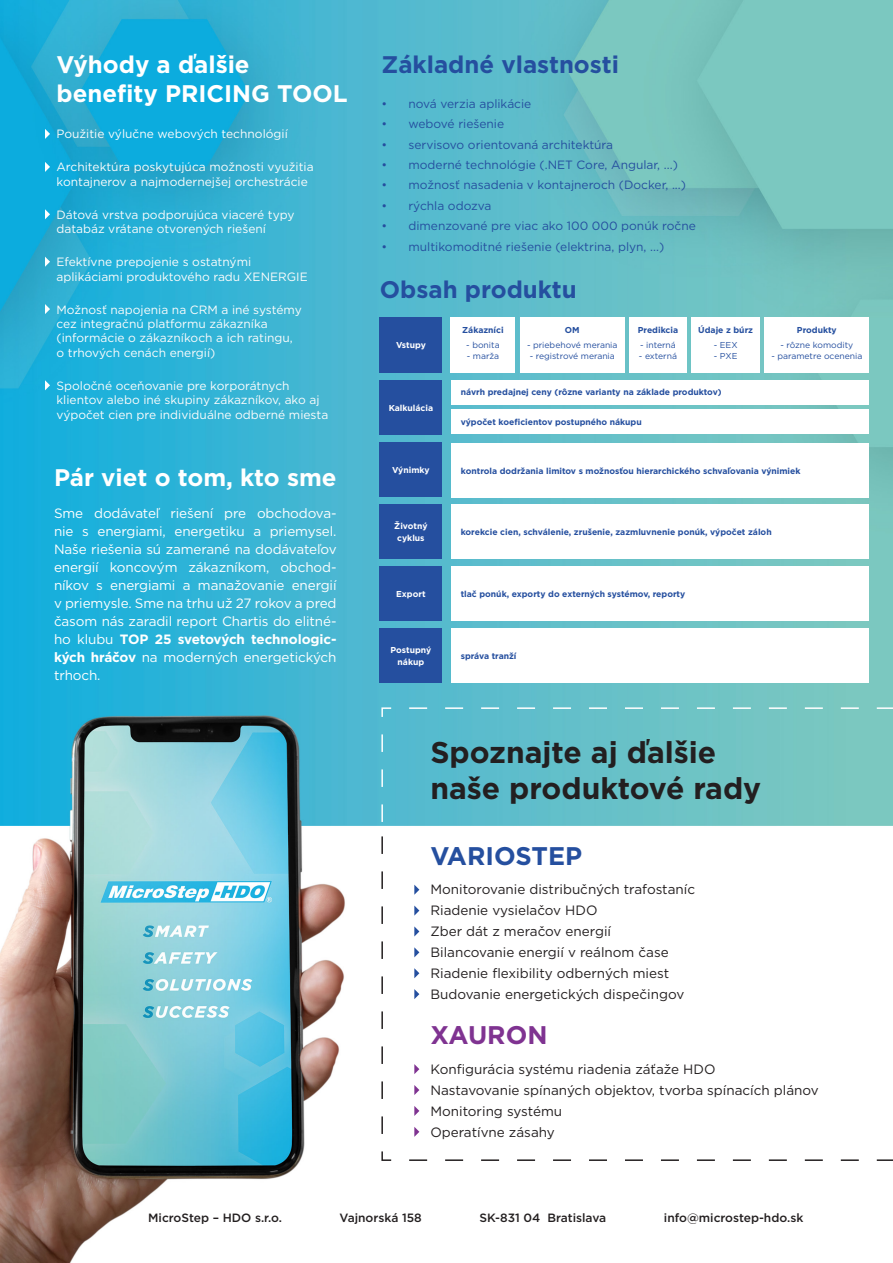
<style>
.page{position:relative;width:893px;height:1263px;background:#fff}
.page>*{position:absolute;margin:0;border:0;box-sizing:border-box;transform-origin:0 0}
.t1{font:700 30px/36px "Gotham";color:#231f20}
.t2{font:700 25.5px "Gotham";color:#254f9f}
.t3{font:700 25.5px "Gotham";color:#7f3391}
.t4{font:700 24px "Gotham";color:#fff}
.t5{font:700 24px "Gotham";color:#254f9f}
.t6{font:13.5px/18px "Gotham";letter-spacing:-.01em;color:#fff;text-align:justify}
.t7{font:13.5px "Gotham";color:#231f20}
.t8{font:12px/14.4px "Gotham";color:#fcfcfc}
.t9{font:12px "Gotham";color:#254f9f}
.t10{font:500 12px "Gotham";color:#231f20}
.t11{font:700 8.55px "Gotham";color:#254f9f}
.t12{font:8.55px "Gotham";color:#254f9f}
.t13{font:700 8.55px "Gotham";color:#fff}
.s1{font-weight:700}
</style>
<div class="page">
<img style="left:0;top:0;width:893px;height:1263px">
<svg style="left:381px;top:707px;width:512px;height:458px;background:#6ac2c8"></svg>
<svg style="left:381px;top:734px;width:2px;height:86px"></svg>
<svg style="left:409px;top:1162px;width:484px;height:2px"></svg>
<svg style="left:381px;top:820px;width:512px;height:342px"></svg>
<svg style="left:45px;top:129px;width:5px;height:10px"></svg>
<svg style="left:45px;top:162px;width:5px;height:10px"></svg>
<svg style="left:45px;top:209px;width:5px;height:10px"></svg>
<svg style="left:45px;top:257px;width:5px;height:10px"></svg>
<svg style="left:45px;top:304px;width:5px;height:10px"></svg>
<svg style="left:45px;top:380px;width:5px;height:10px"></svg>
<div style="left:380px;top:317px;width:62px;height:56px;background:#254f9f"></div>
<div style="left:451px;top:317px;width:64px;height:56px;background:#fff"></div>
<div style="left:520px;top:317px;width:104px;height:56px;background:#fff"></div>
<div style="left:765px;top:317px;width:104px;height:56px;background:#fff"></div>
<div style="left:629px;top:317px;width:57px;height:56px;background:#fff"></div>
<div style="left:691px;top:317px;width:69px;height:56px;background:#fff"></div>
<div style="left:380px;top:381px;width:62px;height:54px;background:#254f9f"></div>
<div style="left:380px;top:443px;width:62px;height:54px;background:#254f9f"></div>
<div style="left:380px;top:505px;width:62px;height:54px;background:#254f9f"></div>
<div style="left:380px;top:629px;width:62px;height:54px;background:#254f9f"></div>
<div style="left:380px;top:567px;width:62px;height:54px;background:#254f9f"></div>
<div style="left:451px;top:381px;width:418px;height:24px;background:#fff"></div>
<div style="left:451px;top:410px;width:418px;height:24px;background:#fff"></div>
<div style="left:451px;top:444px;width:418px;height:54px;background:#fff"></div>
<div style="left:451px;top:505px;width:418px;height:54px;background:#fff"></div>
<div style="left:451px;top:567px;width:418px;height:54px;background:#fff"></div>
<div style="left:451px;top:629px;width:418px;height:54px;background:#fff"></div>
<p class="t4" style="left:56px;top:49px;width:195px">Výhody a ďalšie</p>
<p class="t4" style="left:56px;top:78px;width:293px">benefity PRICING TOOL</p>
<p class="t8" style="left:56px;top:127px;width:233px">Použitie výlučne webových technológií</p>
<p class="t8" style="left:56px;top:160px;width:259px">Architektúra poskytujúca možnosti využitia kontajnerov a najmodernejšej orchestrácie</p>
<p class="t8" style="left:56px;top:207px;width:240px">Dátová vrstva podporujúca viaceré typy databáz vrátane otvorených riešení</p>
<p class="t8" style="left:56px;top:255px;width:253px">Efektívne prepojenie s ostatnými aplikáciami produktového radu XENERGIE</p>
<p class="t8" style="left:56px;top:302px;width:247px">Možnosť napojenia na CRM a iné systémy cez integračnú platformu zákazníka (informácie o zákazníkoch a ich ratingu, o trhových cenách energií)</p>
<p class="t8" style="left:56px;top:378px;width:273px">Spoločné oceňovanie pre korporátnych klientov alebo iné skupiny zákazníkov, ako aj výpočet cien pre individuálne odberné miesta</p>
<p class="t4" style="left:54px;top:461px;width:284px">Pár viet o tom, kto sme</p>
<p class="t6" style="left:54px;top:504px;width:284px">Sme dodávateľ riešení pre obchodova&shy;nie s energiami, energetiku a priemysel.<br>Naše riešenia sú zamerané na dodávateľov energií koncovým zákazníkom, obchod&shy;níkov s energiami a manažovanie energií v priemysle. Sme na trhu už 27 rokov a pred časom nás zaradil report Chartis do elitné&shy;ho klubu <span class="s1">TOP 25 svetových technologic&shy;kých hráčov</span> na moderných energetických trhoch.</p>
<p class="t5" style="left:381px;top:49px;width:239px">Základné vlastnosti</p>
<p class="t9" style="left:381px;top:96px;width:151px">• nová verzia aplikácie</p>
<p class="t9" style="left:381px;top:116px;width:124px">• webové riešenie</p>
<p class="t9" style="left:381px;top:137px;width:233px">• servisovo orientovaná architektúra</p>
<p class="t9" style="left:381px;top:157px;width:298px">• moderné technológie (.NET Core, Angular, ...)</p>
<p class="t9" style="left:381px;top:177px;width:306px">• možnosť nasadenia v kontajneroch (Docker, ...)</p>
<p class="t9" style="left:381px;top:198px;width:112px">• rýchla odozva</p>
<p class="t9" style="left:381px;top:218px;width:316px">• dimenzované pre viac ako 100 000 ponúk ročne</p>
<p class="t9" style="left:381px;top:239px;width:284px">• multikomoditné riešenie (elektrina, plyn, ...)</p>
<p class="t5" style="left:380px;top:273px;width:198px">Obsah produktu</p>
<p class="t13" style="left:396px;top:339px;width:31px">Vstupy</p>
<p class="t11" style="left:462px;top:324px;width:43px">Zákazníci</p>
<p class="t12" style="left:466px;top:339px;width:35px">- bonita</p>
<p class="t12" style="left:467px;top:351px;width:34px">- marža</p>
<p class="t11" style="left:565px;top:324px;width:16px">OM</p>
<p class="t12" style="left:527px;top:339px;width:92px">- priebehové merania</p>
<p class="t12" style="left:530px;top:351px;width:87px">- registrové merania</p>
<p class="t11" style="left:638px;top:324px;width:42px">Predikcia</p>
<p class="t12" style="left:640px;top:339px;width:37px">- interná</p>
<p class="t12" style="left:639px;top:351px;width:40px">- externá</p>
<p class="t11" style="left:698px;top:324px;width:56px">Údaje z búrz</p>
<p class="t12" style="left:714px;top:339px;width:25px">- EEX</p>
<p class="t12" style="left:714px;top:351px;width:25px">- PXE</p>
<p class="t13" style="left:389px;top:402px;width:46px">Kalkulácia</p>
<p class="t11" style="left:461px;top:387px;width:262px">návrh predajnej ceny (rôzne varianty na základe produktov)</p>
<p class="t11" style="left:461px;top:416px;width:183px">výpočet koeficientov postupného nákupu</p>
<p class="t11" style="left:797px;top:324px;width:41px">Produkty</p>
<p class="t12" style="left:780px;top:339px;width:74px">- rôzne komodity</p>
<p class="t12" style="left:771px;top:351px;width:93px">- parametre ocenenia</p>
<p class="t13" style="left:392px;top:464px;width:39px">Výnimky</p>
<p class="t11" style="left:461px;top:465px;width:341px">kontrola dodržania limitov s možnosťou hierarchického schvaľovania výnimiek</p>
<p class="t13" style="left:394px;top:521px;width:35px">Životný</p>
<p class="t13" style="left:397px;top:532px;width:29px">cyklus</p>
<p class="t11" style="left:461px;top:526px;width:312px">korekcie cien, schválenie, zrušenie, zazmluvnenie ponúk, výpočet záloh</p>
<p class="t13" style="left:396px;top:588px;width:31px">Export</p>
<p class="t11" style="left:461px;top:588px;width:226px">tlač ponúk, exporty do externých systémov, reporty</p>
<p class="t13" style="left:391px;top:645px;width:42px">Postupný</p>
<p class="t13" style="left:398px;top:656px;width:28px">nákup</p>
<p class="t11" style="left:461px;top:650px;width:57px">správa tranží</p>
<p class="t1" style="left:430px;top:734px;width:332px">Spoznajte aj ďalšie naše produktové rady</p>
<p class="t2" style="left:430px;top:839px;width:153px">VARIOSTEP</p>
<p class="t7" style="left:430px;top:881px;width:266px">Monitorovanie distribučných trafostaníc</p>
<p class="t7" style="left:430px;top:902px;width:169px">Riadenie vysielačov HDO</p>
<p class="t7" style="left:430px;top:923px;width:182px">Zber dát z meračov energií</p>
<p class="t7" style="left:430px;top:944px;width:240px">Bilancovanie energií v reálnom čase</p>
<p class="t7" style="left:430px;top:965px;width:240px">Riadenie flexibility odberných miest</p>
<p class="t7" style="left:430px;top:986px;width:255px">Budovanie energetických dispečingov</p>
<p class="t3" style="left:430px;top:1018px;width:119px">XAURON</p>
<p class="t7" style="left:430px;top:1060px;width:287px">Konfigurácia systému riadenia záťaže HDO</p>
<p class="t7" style="left:430px;top:1081px;width:390px">Nastavovanie spínaných objektov, tvorba spínacích plánov</p>
<p class="t7" style="left:430px;top:1102px;width:133px">Monitoring systému</p>
<p class="t7" style="left:430px;top:1123px;width:126px">Operatívne zásahy</p>
<p class="t10" style="left:148px;top:1209px;width:135px">MicroStep – HDO s.r.o.</p>
<p class="t10" style="left:340px;top:1209px;width:84px">Vajnorská 158</p>
<p class="t10" style="left:479px;top:1209px;width:128px">SK-831 04 Bratislava</p>
<p class="t10" style="left:664px;top:1209px;width:141px">info@microstep-hdo.sk</p>
</div>
